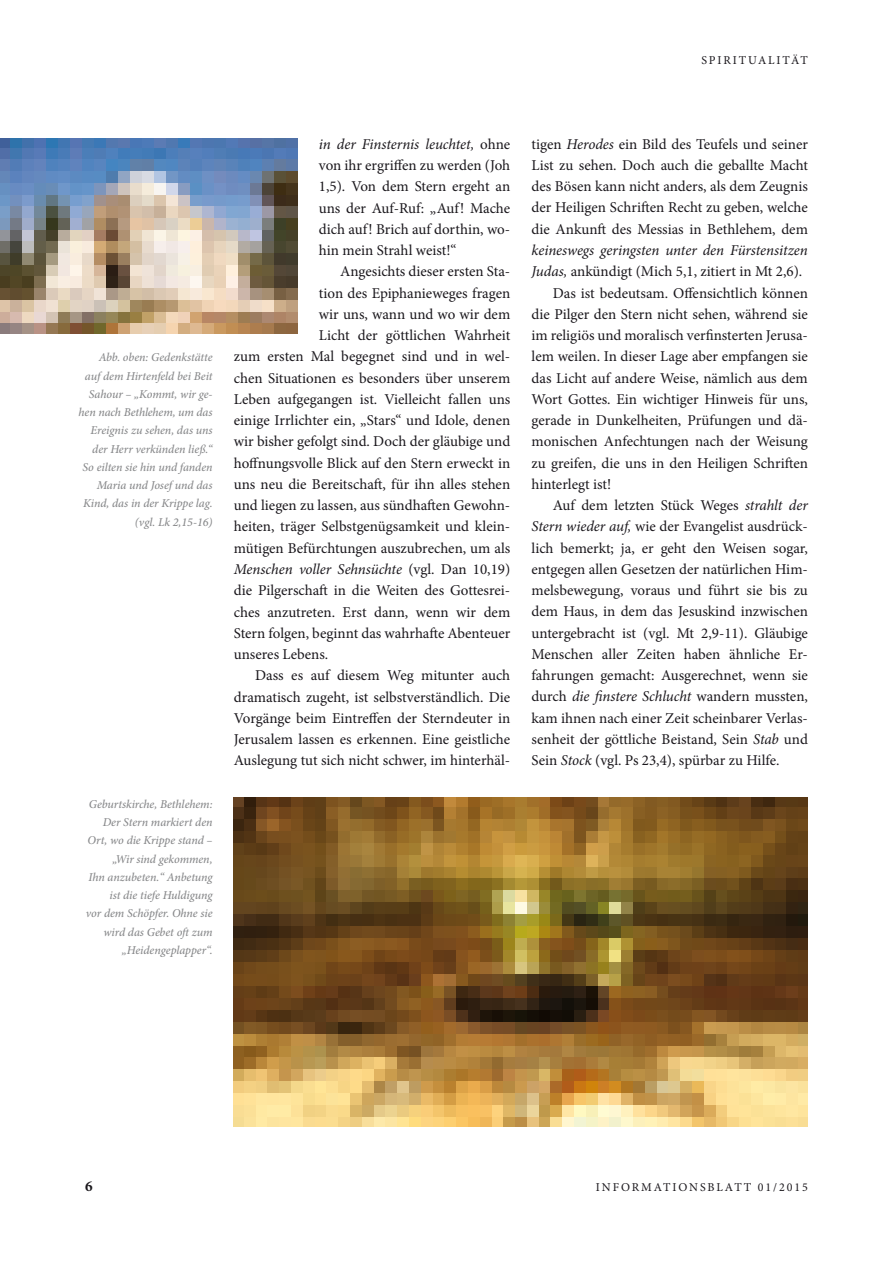
<style>
.page{position:relative;width:893px;height:1263px;background:#fff}
.page>*{position:absolute;margin:0;border:0;box-sizing:border-box;transform-origin:0 0}
.t1{font:15px/21.3px "Minion Pro";color:#1a171c;text-align:justify}
.t2{font:italic 15px "Minion Pro";letter-spacing:-.005em;color:#1a171c}
.t3{font:700 15px "Minion Pro";color:#1a171c}
.t4{font:italic 500 12px/18.3px "Minion Pro";letter-spacing:-.005em;color:#87888a;text-align:right}
.t5{font:12px "Minion Pro";letter-spacing:.16em;color:#1a171c}
.s1{font-style:italic}
.s2{font-style:normal}
</style>
<div class="page">
<img style="left:234px;top:797px;width:574px;height:330px">
<img style="left:0;top:138px;width:298px;height:195px">
<p class="t5" style="left:701px;top:52px;width:108px">SPIRITUALITÄT</p>
<p class="t4" style="left:79px;top:348px;width:136px">Abb. oben: Gedenkstätte<br>auf dem Hirtenfeld bei Beit<br>Sahour – „Kommt, wir ge&shy;hen nach Bethlehem, um das<br>Ereignis zu sehen, das uns der Herr verkünden ließ.“<br>So eilten sie hin und fanden<br>Maria und Josef und das<br>Kind, das in der Krippe lag. (vgl. Lk 2,15-16)</p>
<p class="t4" style="left:86px;top:795px;width:128px">Geburtskirche, Bethlehem:<br>Der Stern markiert den<br>Ort, wo die Krippe stand – „Wir sind gekommen,<br>Ihn anzubeten.“ Anbetung ist die tiefe Huldigung<br>vor dem Schöpfer. Ohne sie wird das Gebet oft zum „Heidengeplapper“.</p>
<p class="t1" style="left:319px;top:133px;width:193px"><span class="s1">in der Finsternis leuchtet,</span> ohne von ihr ergriffen zu werden (Joh 1,5). Von dem Stern ergeht an uns der Auf-Ruf: „Auf! Mache dich auf! Brich auf dorthin, wo&shy;hin mein Strahl weist!“</p>
<p class="t1" style="left:340px;top:261px;width:172px">Angesichts dieser ersten Sta-</p>
<p class="t1" style="left:319px;top:282px;width:193px">tion des Epiphanieweges fragen</p>
<p class="t1" style="left:319px;top:303px;width:193px">wir uns, wann und wo wir dem</p>
<p class="t1" style="left:319px;top:325px;width:193px">Licht der göttlichen Wahrheit</p>
<p class="t1" style="left:234px;top:346px;width:278px">zum ersten Mal begegnet sind und in wel-</p>
<p class="t1" style="left:234px;top:367px;width:278px">chen Situationen es besonders über unserem</p>
<p class="t1" style="left:234px;top:389px;width:278px">Leben aufgegangen ist. Vielleicht fallen uns</p>
<p class="t1" style="left:234px;top:410px;width:278px">einige Irrlichter ein, „Stars“ und Idole, denen</p>
<p class="t1" style="left:234px;top:431px;width:278px">wir bisher gefolgt sind. Doch der gläubige und</p>
<p class="t1" style="left:234px;top:452px;width:278px">hoffnungsvolle Blick auf den Stern erweckt in</p>
<p class="t1" style="left:234px;top:474px;width:278px">uns neu die Bereitschaft, für ihn alles stehen</p>
<p class="t1" style="left:234px;top:495px;width:278px">und liegen zu lassen, aus sündhaften Gewohn-</p>
<p class="t1" style="left:234px;top:516px;width:278px">heiten, träger Selbstgenügsamkeit und klein-</p>
<p class="t1" style="left:234px;top:537px;width:278px">mütigen Befürchtungen auszubrechen, um als</p>
<p class="t2" style="left:234px;top:559px;width:278px">Menschen voller Sehnsüchte <span class="s2">(vgl. Dan 10,19)</span></p>
<p class="t1" style="left:234px;top:580px;width:278px">die Pilgerschaft in die Weiten des Gottesrei-</p>
<p class="t1" style="left:234px;top:601px;width:278px">ches anzutreten. Erst dann, wenn wir dem</p>
<p class="t1" style="left:234px;top:622px;width:278px">Stern folgen, beginnt das wahrhafte Abenteuer</p>
<p class="t1" style="left:234px;top:644px;width:96px">unseres Lebens.</p>
<p class="t1" style="left:255px;top:665px;width:257px">Dass es auf diesem Weg mitunter auch</p>
<p class="t1" style="left:234px;top:686px;width:278px">dramatisch zugeht, ist selbstverständlich. Die</p>
<p class="t1" style="left:234px;top:707px;width:278px">Vorgänge beim Eintreffen der Sterndeuter in</p>
<p class="t1" style="left:234px;top:729px;width:278px">Jerusalem lassen es erkennen. Eine geistliche</p>
<p class="t1" style="left:234px;top:750px;width:278px">Auslegung tut sich nicht schwer, im hinterhäl-</p>
<p class="t1" style="left:532px;top:133px;width:278px">tigen <span class="s1">Herodes</span> ein Bild des Teufels und seiner List zu sehen. Doch auch die geballte Macht des Bösen kann nicht anders, als dem Zeugnis der Heiligen Schriften Recht zu geben, welche die Ankunft des Messias in Bethlehem, dem</p>
<p class="t2" style="left:532px;top:240px;width:278px">keineswegs geringsten unter den Fürstensitzen</p>
<p class="t1" style="left:532px;top:261px;width:272px"><span class="s1">Judas,</span> ankündigt (Mich 5,1, zitiert in Mt 2,6).</p>
<p class="t1" style="left:553px;top:282px;width:257px">Das ist bedeutsam. Offensichtlich können</p>
<p class="t1" style="left:532px;top:303px;width:278px">die Pilger den Stern nicht sehen, während sie</p>
<p class="t1" style="left:532px;top:325px;width:278px">im religiös und moralisch verfinsterten Jerusa-</p>
<p class="t1" style="left:532px;top:346px;width:278px">lem weilen. In dieser Lage aber empfangen sie</p>
<p class="t1" style="left:532px;top:367px;width:278px">das Licht auf andere Weise, nämlich aus dem</p>
<p class="t1" style="left:532px;top:388px;width:278px">Wort Gottes. Ein wichtiger Hinweis für uns,</p>
<p class="t1" style="left:532px;top:410px;width:278px">gerade in Dunkelheiten, Prüfungen und dä-</p>
<p class="t1" style="left:532px;top:431px;width:278px">monischen Anfechtungen nach der Weisung</p>
<p class="t1" style="left:532px;top:452px;width:278px">zu greifen, die uns in den Heiligen Schriften</p>
<p class="t1" style="left:532px;top:473px;width:81px">hinterlegt ist!</p>
<p class="t1" style="left:553px;top:495px;width:257px">Auf dem letzten Stück Weges <span class="s1">strahlt der</span></p>
<p class="t1" style="left:532px;top:516px;width:278px"><span class="s1">Stern wieder auf,</span> wie der Evangelist ausdrück-</p>
<p class="t1" style="left:532px;top:537px;width:278px">lich bemerkt; ja, er geht den Weisen sogar,</p>
<p class="t1" style="left:532px;top:558px;width:278px">entgegen allen Gesetzen der natürlichen Him-</p>
<p class="t1" style="left:532px;top:580px;width:278px">melsbewegung, voraus und führt sie bis zu</p>
<p class="t1" style="left:532px;top:601px;width:278px">dem Haus, in dem das Jesuskind inzwischen</p>
<p class="t1" style="left:532px;top:622px;width:278px">untergebracht ist (vgl. Mt 2,9-11). Gläubige</p>
<p class="t1" style="left:532px;top:643px;width:278px">Menschen aller Zeiten haben ähnliche Er-</p>
<p class="t1" style="left:532px;top:665px;width:278px">fahrungen gemacht: Ausgerechnet, wenn sie</p>
<p class="t1" style="left:532px;top:686px;width:278px">durch <span class="s1">die finstere Schlucht</span> wandern mussten,</p>
<p class="t1" style="left:532px;top:707px;width:278px">kam ihnen nach einer Zeit scheinbarer Verlas-</p>
<p class="t1" style="left:532px;top:728px;width:278px">senheit der göttliche Beistand, Sein <span class="s1">Stab</span> und</p>
<p class="t1" style="left:532px;top:750px;width:249px">Sein <span class="s1">Stock</span> (vgl. Ps 23,4), spürbar zu Hilfe.</p>
<p class="t3" style="left:85px;top:1175px;width:9px">6</p>
<p class="t5" style="left:596px;top:1179px;width:213px">INFORMATIONSBLATT 01/2015</p>
</div>
